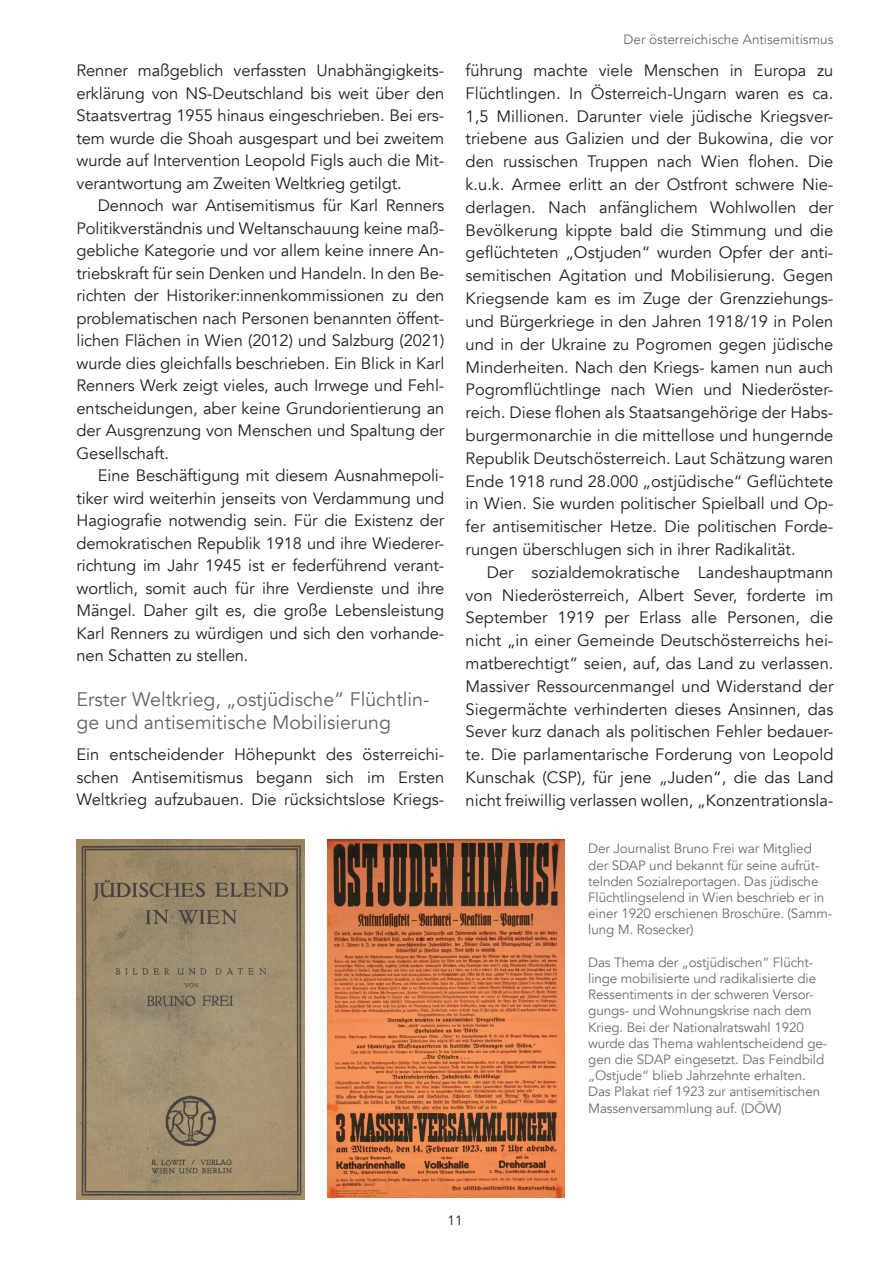
<style>
.page{position:relative;width:893px;height:1263px;background:#fff}
.page>*{position:absolute;margin:0;border:0;box-sizing:border-box;transform-origin:0 0}
.t1{font:19.5px/23px "Avenir";color:#636366}
.t2{font:16.5px/22.8px "Avenir";letter-spacing:-.005em;color:#231f20;text-align:justify}
.t3{font:13.5px/16.2px "Avenir";letter-spacing:-.01em;color:#6c6d70}
.t4{font:13.5px "Avenir";color:#231f20}
</style>
<div class="page">
<img style="left:328px;top:840px;width:236px;height:357px">
<img style="left:77px;top:840px;width:228px;height:360px">
<p class="t2" style="left:77px;top:60px;width:369px">Renner maßgeblich verfassten Unabhängigkeits&shy;erklärung von NS-Deutschland bis weit über den Staatsvertrag 1955 hinaus eingeschrieben. Bei ers&shy;tem wurde die Shoah ausgespart und bei zweitem wurde auf Intervention Leopold Figls auch die Mit&shy;verantwortung am Zweiten Weltkrieg getilgt.</p>
<p class="t2" style="left:77px;top:195px;width:369px;text-indent:21px">Dennoch war Antisemitismus für Karl Renners Politikverständnis und Weltanschauung keine maß&shy;gebliche Kategorie und vor allem keine innere An&shy;triebskraft für sein Denken und Handeln. In den Be&shy;richten der Historiker:innenkommissionen zu den problematischen nach Personen benannten öffent&shy;lichen Flächen in Wien (2012) und Salzburg (2021) wurde dies gleichfalls beschrieben. Ein Blick in Karl Renners Werk zeigt vieles, auch Irrwege und Fehl&shy;entscheidungen, aber keine Grundorientierung an der Ausgrenzung von Menschen und Spaltung der Gesellschaft.</p>
<p class="t2" style="left:77px;top:465px;width:369px;text-indent:21px">Eine Beschäftigung mit diesem Ausnahmepoli&shy;tiker wird weiterhin jenseits von Verdammung und Hagiografie notwendig sein. Für die Existenz der demokratischen Republik 1918 und ihre Wiederer&shy;richtung im Jahr 1945 ist er federführend verant&shy;wortlich, somit auch für ihre Verdienste und ihre Mängel. Daher gilt es, die große Lebensleistung Karl Renners zu würdigen und sich den vorhande&shy;nen Schatten zu stellen.</p>
<p class="t1" style="left:77px;top:688px;width:355px">Erster Weltkrieg, „ostjüdische“ Flüchtlin&shy;ge und antisemitische Mobilisierung</p>
<p class="t2" style="left:77px;top:743px;width:369px">Ein entscheidender Höhepunkt des österreichi&shy;schen Antisemitismus begann sich im Ersten Weltkrieg aufzubauen. Die rücksichtslose Kriegs-</p>
<p class="t3" style="left:623px;top:32px;width:211px">Der österreichische Antisemitismus</p>
<p class="t2" style="left:466px;top:59px;width:369px">führung machte viele Menschen in Europa zu Flüchtlingen. In Österreich-Ungarn waren es ca.<br>1,5 Millionen. Darunter viele jüdische Kriegsver&shy;triebene aus Galizien und der Bukowina, die vor den russischen Truppen nach Wien flohen. Die k.u.k. Armee erlitt an der Ostfront schwere Nie&shy;derlagen. Nach anfänglichem Wohlwollen der Bevölkerung kippte bald die Stimmung und die geflüchteten „Ostjuden“ wurden Opfer der anti&shy;semitischen Agitation und Mobilisierung. Gegen Kriegsende kam es im Zuge der Grenzziehungs&shy;und Bürgerkriege in den Jahren 1918/19 in Polen und in der Ukraine zu Pogromen gegen jüdische Minderheiten. Nach den Kriegs- kamen nun auch Pogromflüchtlinge nach Wien und Niederöster&shy;reich. Diese flohen als Staatsangehörige der Habs&shy;burgermonarchie in die mittellose und hungernde Republik Deutschösterreich. Laut Schätzung waren Ende 1918 rund 28.000 „ostjüdische“ Geflüchtete in Wien. Sie wurden politischer Spielball und Op&shy;fer antisemitischer Hetze. Die politischen Forde&shy;rungen überschlugen sich in ihrer Radikalität.</p>
<p class="t2" style="left:466px;top:561px;width:369px;text-indent:21px">Der sozialdemokratische Landeshauptmann von Niederösterreich, Albert Sever, forderte im September 1919 per Erlass alle Personen, die nicht „in einer Gemeinde Deutschösterreichs hei&shy;matberechtigt“ seien, auf, das Land zu verlassen.<br>Massiver Ressourcenmangel und Widerstand der Siegermächte verhinderten dieses Ansinnen, das Sever kurz danach als politischen Fehler bedauer&shy;te. Die parlamentarische Forderung von Leopold Kunschak (CSP), für jene „Juden“, die das Land nicht freiwillig verlassen wollen, „Konzentrationsla-</p>
<p class="t3" style="left:588px;top:841px;width:246px">Der Journalist Bruno Frei war Mitglied der SDAP und bekannt für seine aufrüt&shy;telnden Sozialreportagen. Das jüdische Flüchtlingselend in Wien beschrieb er in einer 1920 erschienen Broschüre. (Samm&shy;lung M. Rosecker)</p>
<p class="t3" style="left:588px;top:954px;width:241px">Das Thema der „ostjüdischen“ Flücht&shy;linge mobilisierte und radikalisierte die Ressentiments in der schweren Versor&shy;gungs- und Wohnungskrise nach dem Krieg. Bei der Nationalratswahl 1920 wurde das Thema wahlentscheidend ge&shy;gen die SDAP eingesetzt. Das Feindbild „Ostjude“ blieb Jahrzehnte erhalten.<br>Das Plakat rief 1923 zur antisemitischen Massenversammlung auf. (DÖW)</p>
<p class="t4" style="left:447px;top:1212px;width:17px">11</p>
</div>
